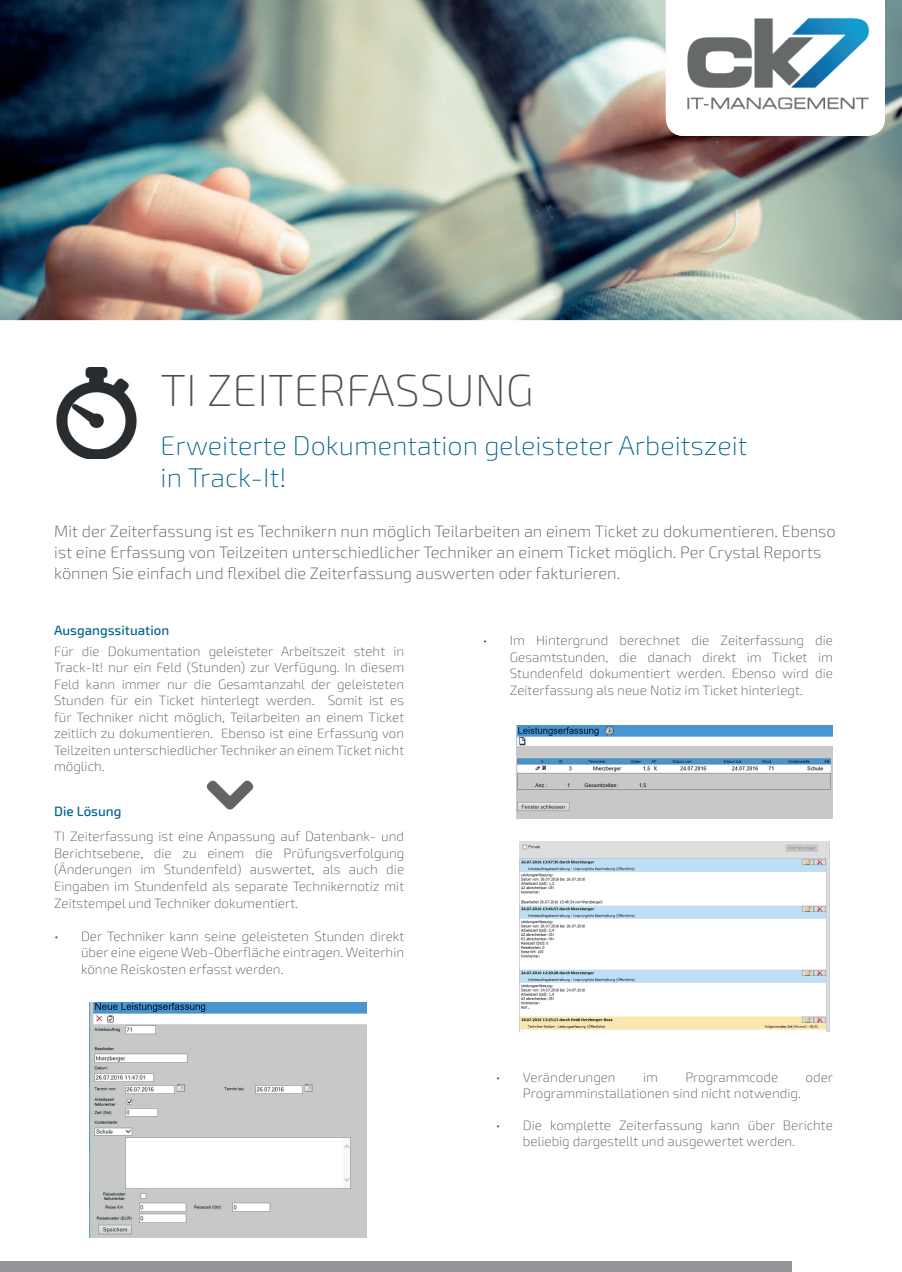
<style>
.page{position:relative;width:902px;height:1272px;background:#fff}
.page>*{position:absolute;margin:0;border:0;box-sizing:border-box;transform-origin:0 0}
.t1{font:200 45px "Exo Soft";color:#505052}
.t2{font:200 27px/32.4px "Exo Soft";color:#006288}
.t3{font:200 16.5px/21px "Exo Soft";color:#505052}
.t4{font:200 13.5px/16.5px "Exo Soft";color:#505052;text-align:justify}
.t5{font:500 13.5px "Exo Soft";color:#006288}
</style>
<div class="page">
<img style="left:0;top:0;width:901px;height:320px">
<svg style="left:665px;top:0;width:219px;height:136px"></svg>
<img style="left:670px;top:9px;width:210px;height:112px">
<div style="left:0;top:1261px;width:791px;height:10px;background:#939598"></div>
<img style="left:56px;top:368px;width:81px;height:91px">
<img style="left:519px;top:841px;width:310px;height:190px">
<img style="left:90px;top:1002px;width:276px;height:235px">
<img style="left:206px;top:780px;width:48px;height:30px">
<img style="left:516px;top:725px;width:316px;height:93px">
<h1 class="t1" style="left:161px;top:364px;width:375px">TI ZEITERFASSUNG</h1>
<h2 class="t2" style="left:161px;top:430px;width:588px">Erweiterte Dokumentation geleisteter Arbeitszeit in Track-It!</h2>
<p class="t3" style="left:54px;top:521px;width:783px">Mit der Zeiterfassung ist es Technikern nun möglich Teilarbeiten an einem Ticket zu dokumentieren. Ebenso ist eine Erfassung von Teilzeiten unterschiedlicher Techniker an einem Ticket möglich. Per Crystal Reports können Sie einfach und flexibel die Zeiterfassung auswerten oder fakturieren.</p>
<p class="t5" style="left:54px;top:622px;width:117px">Ausgangssituation</p>
<p class="t4" style="left:54px;top:642px;width:351px">Für die Dokumentation geleisteter Arbeitszeit steht in Track-It! nur ein Feld (Stunden) zur Verfügung. In diesem Feld kann immer nur die Gesamtanzahl der geleisteten Stunden für ein Ticket hinterlegt werden. Somit ist es für Techniker nicht möglich, Teilarbeiten an einem Ticket zeitlich zu dokumentieren. Ebenso ist eine Erfassung von Teilzeiten unterschiedlicher Techniker an einem Ticket nicht möglich.</p>
<p class="t5" style="left:54px;top:803px;width:69px">Die Lösung</p>
<p class="t4" style="left:54px;top:828px;width:351px">TI Zeiterfassung ist eine Anpassung auf Datenbank- und Berichtsebene, die zu einem die Prüfungsverfolgung (Änderungen im Stundenfeld) auswertet, als auch die Eingaben im Stundenfeld als separate Technikernotiz mit Zeitstempel und Techniker dokumentiert.</p>
<p class="t4" style="left:81px;top:927px;width:324px;text-indent:-27px">• Der Techniker kann seine geleisteten Stunden direkt über eine eigene Web-Oberfläche eintragen. Weiterhin könne Reiskosten erfasst werden.</p>
<p class="t4" style="left:509px;top:632px;width:324px;text-indent:-27px">• Im Hintergrund berechnet die Zeiterfassung die Gesamtstunden, die danach direkt im Ticket im Stundenfeld dokumentiert werden. Ebenso wird die Zeiterfassung als neue Notiz im Ticket hinterlegt.</p>
<p class="t4" style="left:496px;top:1068px;width:121px">• Veränderungen</p>
<p class="t4" style="left:643px;top:1068px;width:16px">im</p>
<p class="t4" style="left:685px;top:1068px;width:94px">Programmcode</p>
<p class="t4" style="left:805px;top:1068px;width:29px">oder</p>
<p class="t4" style="left:523px;top:1084px;width:279px">Programminstallationen sind nicht notwendig.</p>
<p class="t4" style="left:523px;top:1117px;width:311px;text-indent:-27px">• Die komplette Zeiterfassung kann über Berichte beliebig dargestellt und ausgewertet werden.</p>
</div>
